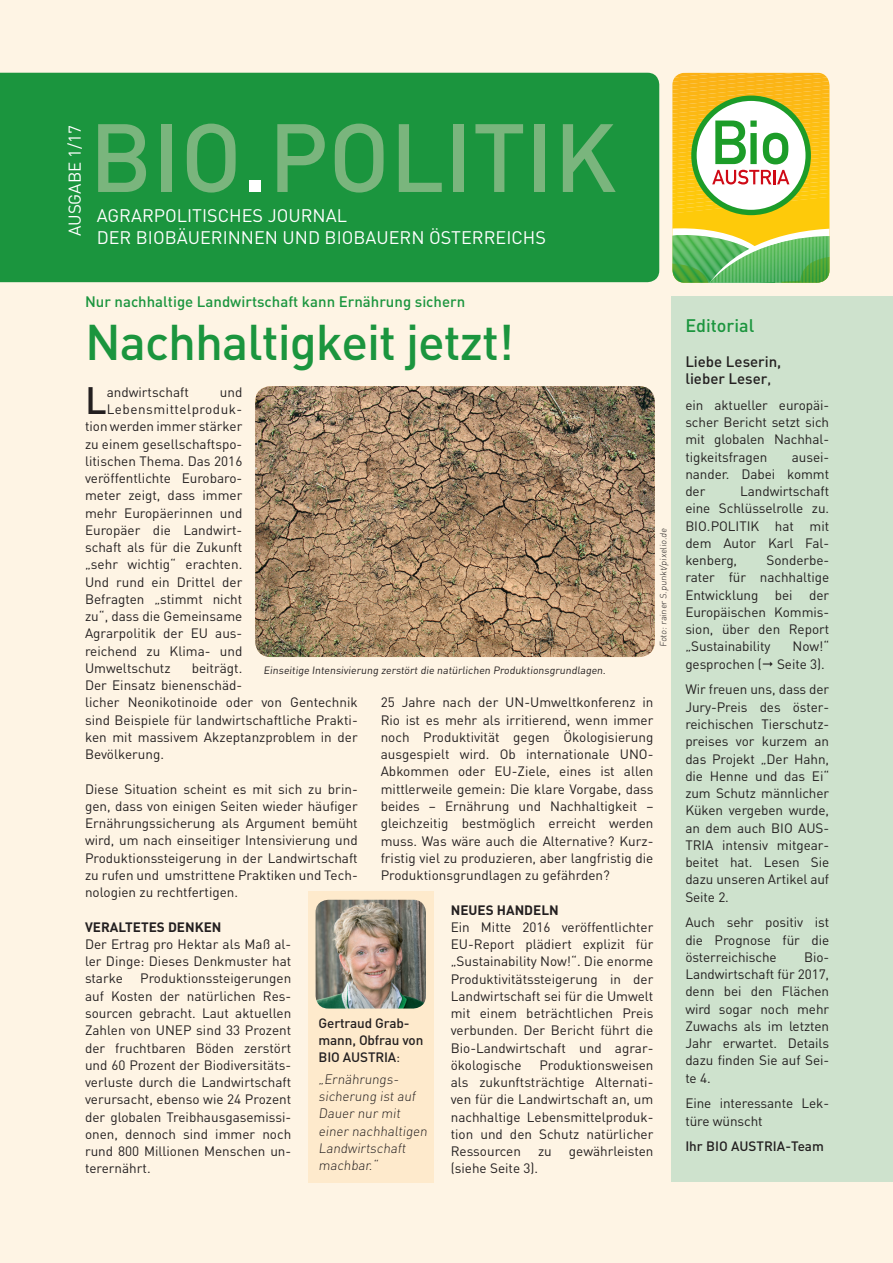
<style>
.page{position:relative;width:893px;height:1263px;background:#fef4e4}
.page>*{position:absolute;margin:0;border:0;box-sizing:border-box;transform-origin:0 0}
.t1{font:500 95.25px "DIN";color:#7ab57d}
.t2{font:500 49.5px "DIN";letter-spacing:-.02em;color:#1b953e}
.t3{font:500 37.8px "DIN";color:#231f20}
.t4{font:18px/21.6px "DIN";color:#fff}
.t5{font:500 18px "DIN";color:#1b953e}
.t6{font:16.95px "DIN";color:#fff}
.t7{font:500 15px "DIN";color:#1b953e}
.t8{font:500 15px/17.2px "DIN";color:#231f20}
.t9{font:13.5px/17.2px "DIN";color:#231f20;text-align:justify}
.t10{font:300 13.5px/17.2px "DIN";color:#231f20}
.t11{font:500 13.5px/17.2px "DIN";letter-spacing:-.01em;color:#231f20}
.t12{font:700 13.5px "DIN";color:#231f20}
.t13{font:13.5px "DIN";letter-spacing:.035em;color:#231f20}
.t14{font:10.5px "DIN";color:#231f20}
.t15{font:300 9px "DIN";color:#231f20}
.s1{color:#fff}
.s2{font-weight:400}
.s3{font-size:13.5px}
</style>
<div class="page">
<div style="left:672px;top:296px;width:221px;height:886px;background:#cee2cd"></div>
<div style="left:0;top:73px;width:659px;height:209px;background:#1b953e"></div>
<svg style="left:672px;top:73px;width:157px;height:210px;background:#c4c862"></svg>
<div style="left:308px;top:891px;width:126px;height:291px;background:#feeacc"></div>
<img style="left:316px;top:900px;width:110px;height:108px">
<img style="left:255px;top:386px;width:400px;height:271px">
<p class="t6" style="left:64px;top:236px;width:113px;rotate:-90deg">AUSGABE 1/17</p>
<h1 class="t1" style="left:89px;top:97px;width:529px">BIO<span class="s1">.</span>POLITIK</h1>
<h3 class="t4" style="left:97px;top:205px;width:451px">AGRARPOLITISCHES JOURNAL<br>DER BIOBÄUERINNEN UND BIOBAUERN ÖSTERREICHS</h3>
<p class="t7" style="left:85px;top:292px;width:382px">Nur nachhaltige Landwirtschaft kann Ernährung sichern</p>
<h2 class="t2" style="left:85px;top:310px;width:431px">Nachhaltigkeit jetzt!</h2>
<h3 class="t3" style="left:85px;top:376px;width:23px">L</h3>
<p class="t9" style="left:107px;top:383px;width:84px">andwirtschaft</p>
<p class="t9" style="left:220px;top:383px;width:24px">und</p>
<p class="t13" style="left:107px;top:401px;width:135px">Lebensmittelproduk-</p>
<p class="t9" style="left:85px;top:418px;width:159px">tion werden immer stärker</p>
<p class="t9" style="left:85px;top:435px;width:159px">zu einem gesellschaftspo-</p>
<p class="t9" style="left:85px;top:452px;width:159px">litischen Thema. Das 2016</p>
<p class="t9" style="left:85px;top:469px;width:159px">veröffentlichte Eurobaro-</p>
<p class="t9" style="left:85px;top:487px;width:159px">meter zeigt, dass immer</p>
<p class="t9" style="left:85px;top:504px;width:159px">mehr Europäerinnen und</p>
<p class="t9" style="left:85px;top:521px;width:159px">Europäer die Landwirt-</p>
<p class="t9" style="left:85px;top:538px;width:159px">schaft als für die Zukunft</p>
<p class="t9" style="left:85px;top:556px;width:159px">„sehr wichtig“ erachten.</p>
<p class="t9" style="left:85px;top:573px;width:159px">Und rund ein Drittel der</p>
<p class="t9" style="left:85px;top:590px;width:159px">Befragten „stimmt nicht</p>
<p class="t9" style="left:85px;top:607px;width:159px">zu“, dass die Gemeinsame</p>
<p class="t9" style="left:85px;top:625px;width:159px">Agrarpolitik der EU aus-</p>
<p class="t9" style="left:85px;top:642px;width:159px">reichend zu Klima- und</p>
<p class="t9" style="left:85px;top:659px;width:87px">Umweltschutz</p>
<p class="t15" style="left:658px;top:647px;width:122px;rotate:-90deg">Foto: rainer S.punkt/pixelio.de</p>
<p class="t9" style="left:85px;top:659px;width:274px;text-align:left;text-indent:107px">beiträgt.<br>Der Einsatz bienenschäd-<br>licher Neonikotinoide oder von Gentechnik sind Beispiele für landwirtschaftliche Prakti&shy;ken mit massivem Akzeptanzproblem in der<br>Bevölkerung.</p>
<p class="t9" style="left:85px;top:780px;width:274px">Diese Situation scheint es mit sich zu brin&shy;gen, dass von einigen Seiten wieder häufiger Ernährungssicherung als Argument bemüht wird, um nach einseitiger Intensivierung und Produktionssteigerung in der Landwirtschaft zu rufen und umstrittene Praktiken und Tech&shy;nologien zu rechtfertigen.</p>
<p class="t12" style="left:85px;top:918px;width:138px">VERALTETES DENKEN</p>
<p class="t9" style="left:85px;top:935px;width:208px">Der Ertrag pro Hektar als Maß al&shy;ler Dinge: Dieses Denkmuster hat starke</p>
<p class="t14" style="left:264px;top:664px;width:345px">Einseitige Intensivierung zerstört die natürlichen Produktionsgrundlagen.</p>
<p class="t9" style="left:381px;top:694px;width:274px">25 Jahre nach der UN-Umweltkonferenz in Rio ist es mehr als irritierend, wenn immer noch Produktivität gegen Ökologisierung ausgespielt wird. Ob internationale UNO-Abkommen oder EU-Ziele, eines ist allen mittlerweile gemein: Die klare Vorgabe, dass beides – Ernährung und Nachhaltigkeit – gleichzeitig bestmöglich erreicht werden muss. Was wäre auch die Alternative? Kurz&shy;fristig viel zu produzieren, aber langfristig die Produktionsgrundlagen zu gefährden?</p>
<p class="t12" style="left:451px;top:901px;width:109px">NEUES HANDELN</p>
<p class="t9" style="left:451px;top:918px;width:204px">Ein Mitte 2016 veröffentlichter EU-Report plädiert explizit für „Sustainability Now!“. Die enorme Produktivitätssteigerung in der Landwirtschaft sei für die Umwelt mit einem beträchtlichen Preis verbunden. Der Bericht führt die Bio-Landwirtschaft und agrar&shy;ökologische</p>
<p class="t9" style="left:85px;top:970px;width:208px;text-indent:55px">Produktionssteigerungen auf Kosten der natürlichen Res&shy;sourcen gebracht. Laut aktuellen Zahlen von UNEP sind 33 Prozent der fruchtbaren Böden zerstört und 60 Prozent der Biodiversitäts&shy;verluste durch die Landwirtschaft verursacht, ebenso wie 24 Prozent der globalen Treibhausgasemissi&shy;onen, dennoch sind immer noch rund 800 Millionen Menschen un&shy;terernährt.</p>
<p class="t11" style="left:319px;top:1014px;width:106px">Gertraud Grab&shy;mann, Obfrau von<br>BIO AUSTRIA<span class="s2">:</span></p>
<p class="t10" style="left:319px;top:1070px;width:112px">„Ernährungs&shy;sicherung ist auf<br>Dauer nur mit einer nachhaltigen<br>Landwirtschaft machbar.“</p>
<p class="t9" style="left:451px;top:1056px;width:204px;text-indent:89px">Produktionsweisen als zukunftsträchtige Alternati&shy;ven für die Landwirtschaft an, um nachhaltige Lebensmittelproduk&shy;tion und den Schutz natürlicher Ressourcen</p>
<p class="t9" style="left:538px;top:1142px;width:15px">zu</p>
<p class="t9" style="left:569px;top:1142px;width:86px">gewährleisten</p>
<p class="t9" style="left:451px;top:1159px;width:89px">(siehe Seite 3).</p>
<h3 class="t5" style="left:685px;top:314px;width:71px">Editorial</h3>
<p class="t8" style="left:685px;top:352px;width:98px">Liebe Leserin, lieber Leser<span class="s3">,</span></p>
<p class="t9" style="left:685px;top:396px;width:145px">ein aktueller europäi&shy;scher Bericht setzt sich mit globalen Nachhal&shy;tigkeitsfragen</p>
<p class="t9" style="left:685px;top:448px;width:145px;text-indent:106px">ausei&shy;nander. Dabei kommt der</p>
<p class="t9" style="left:685px;top:482px;width:145px;text-indent:55px">Landwirtschaft eine Schlüsselrolle zu.<br>BIO.POLITIK hat mit dem Autor Karl Fal&shy;kenberg,</p>
<p class="t9" style="left:685px;top:551px;width:145px;text-indent:81px">Sonderbe&shy;rater für nachhaltige Entwicklung bei der Europäischen Kommis&shy;sion, über den Report „Sustainability</p>
<p class="t9" style="left:685px;top:638px;width:145px;text-indent:107px">Now!“ gesprochen ( Seite 3).</p>
<p class="t9" style="left:685px;top:681px;width:145px">Wir freuen uns, dass der Jury-Preis des öster&shy;reichischen Tierschutz&shy;preises vor kurzem an das Projekt „Der Hahn, die Henne und das Ei“ zum Schutz männlicher Küken vergeben wurde, an dem auch BIO AUS-TRIA intensiv mitgear&shy;beitet hat. Lesen Sie dazu unseren Artikel auf Seite 2.</p>
<p class="t9" style="left:685px;top:913px;width:145px">Auch sehr positiv ist die Prognose für die österreichische</p>
<p class="t9" style="left:685px;top:948px;width:145px;text-indent:119px">Bio-Landwirtschaft für 2017, denn bei den Flächen wird sogar noch mehr Zuwachs als im letzten Jahr erwartet. Details dazu finden Sie auf Sei&shy;te 4.</p>
<p class="t9" style="left:685px;top:1094px;width:145px">Eine interessante Lek&shy;türe wünscht</p>
<p class="t11" style="left:685px;top:1137px;width:140px">Ihr BIO AUSTRIA-Team</p>
</div>
